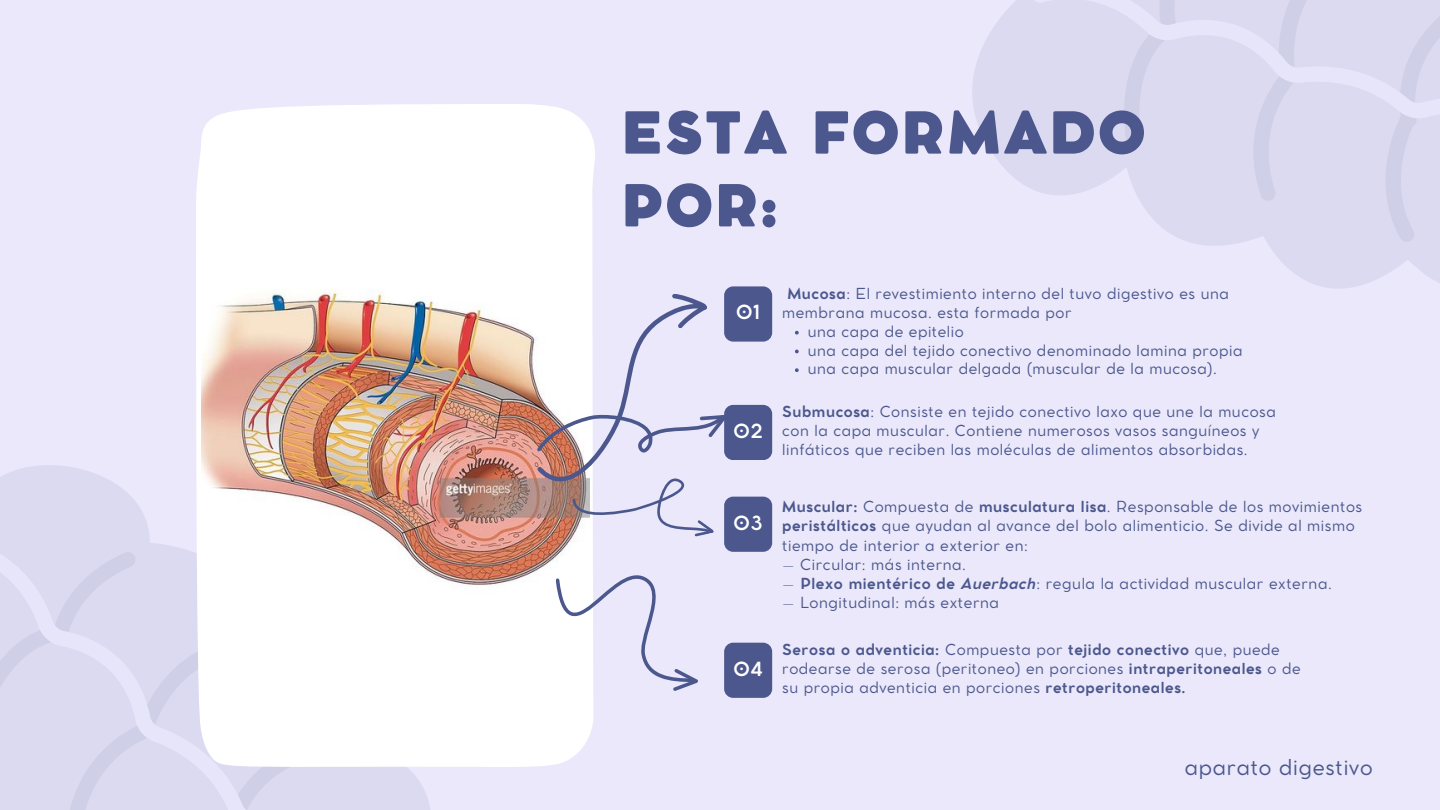
<style>
.page{position:relative;width:1440px;height:810px;background:#eae8fa}
.page>*{position:absolute;margin:0;border:0;box-sizing:border-box;transform-origin:0 0}
.t1{font:800 57.1px/72.8px "Cocomat Pro";letter-spacing:.04em;color:#4b578d}
.t2{font:21px "Cocomat Pro";letter-spacing:.04em;color:#4b578d}
.t3{font:700 19.3px "Cocomat Pro";letter-spacing:.04em;color:#fff}
.t4{font:15.1px/19.3px "Cocomat Pro";letter-spacing:.04em;color:#4b578d}
.t5{font:15px/19.2px "Cocomat Pro";letter-spacing:.04em;color:#4b578d}
.s1{font-weight:700}
.s2{font-weight:700;font-style:italic}
</style>
<div class="page">
<div style="left:196px;top:104px;width:399px;height:361px;background:#fff"></div>
<svg style="left:972px;top:0;width:56px;height:187px;fill:#dbdaf1"></svg>
<svg style="left:1028px;top:0;width:412px;height:289px;fill:#dbdaf1"></svg>
<div style="left:724px;top:286px;width:48px;height:56px;background:#4b578d;border-radius:9px"></div>
<div style="left:724px;top:405px;width:48px;height:55px;background:#4b578d;border-radius:9px"></div>
<div style="left:724px;top:497px;width:48px;height:55px;background:#4b578d;border-radius:9px"></div>
<div style="left:724px;top:643px;width:48px;height:55px;background:#4b578d;border-radius:9px"></div>
<img style="left:202px;top:250px;width:387px;height:215px">
<svg style="left:0;top:465px;width:714px;height:345px"></svg>
<svg style="left:500px;top:286px;width:244px;height:203px"></svg>
<img style="left:537px;top:414px;width:190px;height:39px">
<svg style="left:795px;top:331px;width:4px;height:4px"></svg>
<svg style="left:795px;top:350px;width:4px;height:3px"></svg>
<svg style="left:795px;top:368px;width:4px;height:4px"></svg>
<p class="t1" style="left:622px;top:102px;width:525px">ESTA FORMADO<br>POR:</p>
<p class="t3" style="left:736px;top:305px;width:26px">01</p>
<p class="t3" style="left:734px;top:424px;width:31px">02</p>
<p class="t3" style="left:734px;top:515px;width:31px">03</p>
<p class="t3" style="left:733px;top:661px;width:31px">04</p>
<h1 class="t5" style="left:782px;top:286px;width:448px;line-height:18.8px;text-indent:5px"><span class="s1">Mucosa</span>: El revestimiento interno del tuvo digestivo es una membrana mucosa. esta formada por</h1>
<p class="t5" style="left:808px;top:323px;width:158px">una capa de epitelio</p>
<p class="t5" style="left:808px;top:342px;width:436px">una capa del tejido conectivo denominado lamina propia</p>
<p class="t5" style="left:808px;top:361px;width:411px">una capa muscular delgada (muscular de la mucosa).</p>
<p class="t5" style="left:782px;top:403px;width:495px"><span class="s1">Submucosa</span>: Consiste en tejido conectivo laxo que une la mucosa con la capa muscular. Contiene numerosos vasos sanguíneos y linfáticos que reciben las moléculas de alimentos absorbidas.</p>
<p class="t4" style="left:782px;top:498px;width:582px"><span class="s1">Muscular:</span> Compuesta de <span class="s1">musculatura lisa</span>. Responsable de los movimientos <span class="s1">peristálticos</span> que ayudan al avance del bolo alimenticio. Se divide al mismo tiempo de interior a exterior en:</p>
<p class="t4" style="left:782px;top:556px;width:185px">– Circular: más interna.</p>
<p class="t4" style="left:782px;top:575px;width:551px">– <span class="s1">Plexo mientérico de</span> <span class="s2">Auerbach</span>: regula la actividad muscular externa.</p>
<p class="t4" style="left:782px;top:595px;width:218px">– Longitudinal: más externa</p>
<p class="t5" style="left:782px;top:641px;width:520px"><span class="s1">Serosa o adventicia:</span> Compuesta por <span class="s1">tejido conectivo</span> que, puede rodearse de serosa (peritoneo) en porciones <span class="s1">intraperitoneales</span> o de su propia adventicia en porciones <span class="s1">retroperitoneales.</span></p>
<p class="t2" style="left:1185px;top:759px;width:189px">aparato digestivo</p>
</div>
